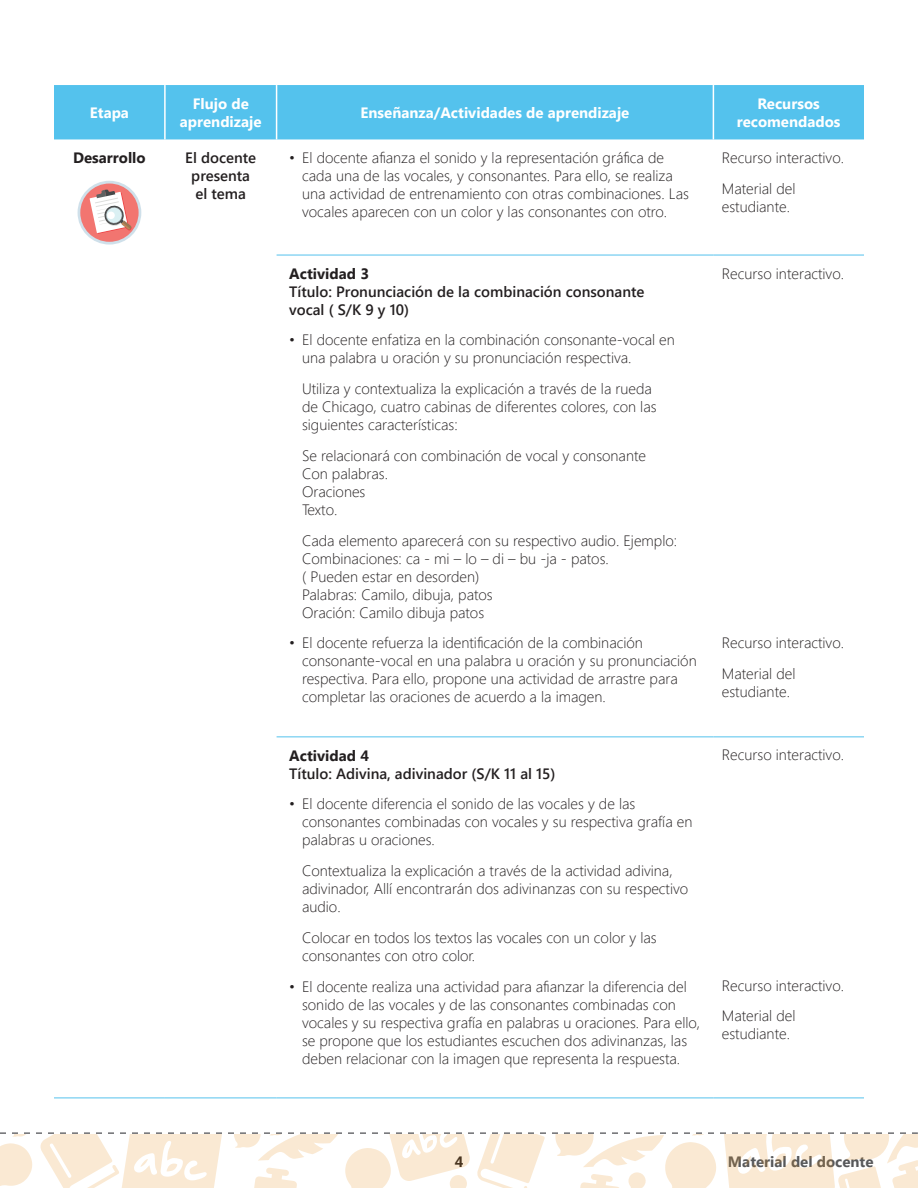
<style>
.page{position:relative;width:918px;height:1188px;background:#fff}
.page>*{position:absolute;margin:0;border:0;box-sizing:border-box;transform-origin:0 0}
.t1{font:300 15px/18px "Segoe UI";color:#231f20}
.t2{font:600 15px/18px "Segoe UI";color:#231f20;text-align:center}
.t3{font:700 15px/18px "Segoe UI";color:#fff;text-align:center}
.t4{font:700 15px "Segoe UI";color:#231f20}
.t5{font:700 15px "Segoe UI";color:#57585a}
</style>
<div class="page">
<svg style="left:0;top:1132px;width:918px;height:56px"></svg>
<div style="left:54px;top:85px;width:810px;height:54px;background:#54c2ed"></div>
<hr style="left:164px;top:85px;width:2px;height:54px;background:#fff">
<hr style="left:276px;top:85px;width:1px;height:54px;background:#fff">
<hr style="left:713px;top:85px;width:1px;height:54px;background:#fff">
<hr style="left:277px;top:255px;width:436px;height:1px;background:#54c2ed">
<hr style="left:713px;top:255px;width:151px;height:1px;background:#54c2ed">
<hr style="left:277px;top:736px;width:436px;height:1px;background:#54c2ed">
<hr style="left:713px;top:736px;width:151px;height:1px;background:#54c2ed">
<hr style="left:54px;top:1098px;width:111px;height:1px;background:#54c2ed">
<hr style="left:165px;top:1098px;width:112px;height:1px;background:#54c2ed">
<hr style="left:277px;top:1098px;width:436px;height:1px;background:#54c2ed">
<hr style="left:713px;top:1098px;width:151px;height:1px;background:#54c2ed">
<svg style="left:78px;top:181px;width:63px;height:64px"></svg>
<div style="left:80px;top:184px;width:59px;height:58px;background:#f27570;border-radius:50%"></div>
<svg style="left:90px;top:189px;width:42px;height:45px"></svg>
<p class="t3" style="left:90px;top:103px;width:41px">Etapa</p>
<p class="t3" style="left:180px;top:94px;width:83px">Flujo de aprendizaje</p>
<p class="t3" style="left:361px;top:103px;width:270px">Enseñanza/Actividades de aprendizaje</p>
<p class="t3" style="left:737px;top:94px;width:105px">Recursos recomendados</p>
<p class="t4" style="left:73px;top:147px;width:74px">Desarrollo</p>
<p class="t2" style="left:185px;top:148px;width:72px">El docente presenta el tema</p>
<p class="t1" style="left:302px;top:148px;width:388px;text-indent:-13px">• El docente afianza el sonido y la representación gráfica de cada una de las vocales, y consonantes. Para ello, se realiza una actividad de entrenamiento con otras combinaciones. Las vocales aparecen con un color y las consonantes con otro.</p>
<p class="t1" style="left:722px;top:141px;width:124px;line-height:30.8px">Recurso interactivo.<br>Material del</p>
<p class="t1" style="left:722px;top:197px;width:70px">estudiante.</p>
<p class="t4" style="left:289px;top:263px;width:81px">Actividad 3</p>
<p class="t2" style="left:289px;top:282px;width:357px;text-align:left">Título: Pronunciación de la combinación consonante vocal ( S/K 9 y 10)</p>
<p class="t1" style="left:302px;top:330px;width:374px;text-indent:-13px">• El docente enfatiza en la combinación consonante-vocal en una palabra u oración y su pronunciación respectiva.</p>
<p class="t1" style="left:302px;top:379px;width:356px">Utiliza y contextualiza la explicación a través de la rueda de Chicago, cuatro cabinas de diferentes colores, con las siguientes características:</p>
<p class="t1" style="left:302px;top:446px;width:345px">Se relacionará con combinación de vocal y consonante<br>Con palabras.<br>Oraciones<br>Texto.</p>
<p class="t1" style="left:302px;top:531px;width:377px">Cada elemento aparecerá con su respectivo audio. Ejemplo:<br>Combinaciones: ca - mi – lo – di – bu -ja - patos.<br>( Pueden estar en desorden)<br>Palabras: Camilo, dibuja, patos<br>Oración: Camilo dibuja patos</p>
<p class="t1" style="left:302px;top:633px;width:396px;text-indent:-13px">• El docente refuerza la identificación de la combinación consonante-vocal en una palabra u oración y su pronunciación respectiva. Para ello, propone una actividad de arrastre para completar las oraciones de acuerdo a la imagen.</p>
<p class="t4" style="left:289px;top:744px;width:81px">Actividad 4</p>
<p class="t2" style="left:289px;top:764px;width:268px">Título: Adivina, adivinador (S/K 11 al 15)</p>
<p class="t1" style="left:302px;top:794px;width:392px;text-indent:-13px">• El docente diferencia el sonido de las vocales y de las consonantes combinadas con vocales y su respectiva grafía en palabras u oraciones.</p>
<p class="t1" style="left:302px;top:861px;width:388px">Contextualiza la explicación a través de la actividad adivina, adivinador, Allí encontrarán dos adivinanzas con su respectivo audio.</p>
<p class="t1" style="left:302px;top:928px;width:356px">Colocar en todos los textos las vocales con un color y las consonantes con otro color.</p>
<p class="t1" style="left:302px;top:977px;width:400px;text-indent:-13px">• El docente realiza una actividad para afianzar la diferencia del sonido de las vocales y de las consonantes combinadas con vocales y su respectiva grafía en palabras u oraciones. Para ello, se propone que los estudiantes escuchen dos adivinanzas, las deben relacionar con la imagen que representa la respuesta.</p>
<p class="t1" style="left:722px;top:264px;width:124px">Recurso interactivo.</p>
<p class="t1" style="left:722px;top:626px;width:124px;line-height:30.8px">Recurso interactivo.<br>Material del</p>
<p class="t1" style="left:722px;top:681px;width:70px">estudiante.</p>
<p class="t1" style="left:722px;top:745px;width:124px">Recurso interactivo.</p>
<p class="t1" style="left:722px;top:969px;width:124px;line-height:30.8px">Recurso interactivo.<br>Material del</p>
<p class="t1" style="left:722px;top:1024px;width:70px">estudiante.</p>
<p class="t4" style="left:455px;top:1151px;width:10px">4</p>
<p class="t5" style="left:728px;top:1151px;width:147px">Material del docente</p>
</div>
